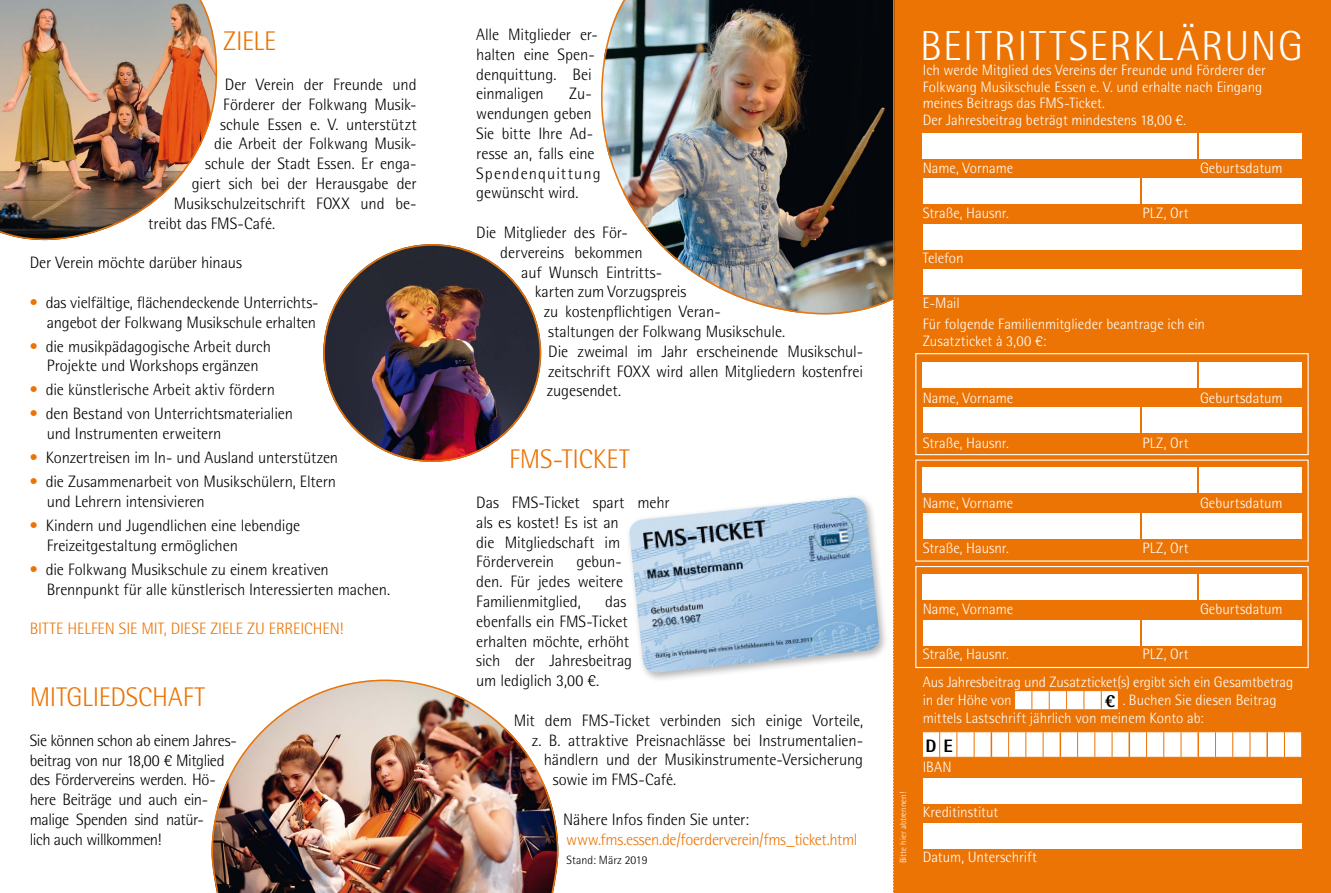
<style>
.page{position:relative;width:1331px;height:893px;background:#fff}
.page>*{position:absolute;margin:0;border:0;box-sizing:border-box;transform-origin:0 0}
.t1{font:300 42px "Agfa Rotis Semisans";letter-spacing:.035em;color:#fff}
.t2{font:300 27px "Agfa Rotis Semisans";color:#ec7405}
.t3{font:800 18px "Agfa Rotis Semisans";color:#000}
.t4{font:300 16.5px/19.8px "Agfa Rotis Semisans";letter-spacing:-.005em;color:#000}
.t5{font:300 16.5px/19.8px "Agfa Rotis Semisans";letter-spacing:-.025em;color:#000}
.t6{font:300 16.5px "Agfa Rotis Semisans";letter-spacing:-.01em;color:#ec7405}
.t7{font:300 15px/18px "Agfa Rotis Semisans";color:#fff}
.t8{font:300 12px "Agfa Rotis Semisans";color:#000}
.t9{font:300 9px "Agfa Rotis Semisans";color:#fff}
.s1{color:#ec7405}
</style>
<div class="page">
<div style="left:893px;top:0;width:438px;height:893px;background:#ec7405"></div>
<div style="left:923px;top:133px;width:274px;height:25px;background:#fff"></div>
<div style="left:1199px;top:133px;width:102px;height:25px;background:#fff"></div>
<div style="left:923px;top:179px;width:217px;height:25px;background:#fff"></div>
<div style="left:923px;top:224px;width:378px;height:26px;background:#fff"></div>
<div style="left:923px;top:269px;width:378px;height:25px;background:#fff"></div>
<div style="left:1142px;top:179px;width:159px;height:25px;background:#fff"></div>
<div style="left:923px;top:362px;width:274px;height:25px;background:#fff"></div>
<div style="left:1199px;top:362px;width:102px;height:25px;background:#fff"></div>
<div style="left:923px;top:407px;width:217px;height:26px;background:#fff"></div>
<div style="left:1142px;top:407px;width:159px;height:26px;background:#fff"></div>
<div style="left:923px;top:467px;width:274px;height:26px;background:#fff"></div>
<div style="left:1199px;top:467px;width:102px;height:26px;background:#fff"></div>
<div style="left:923px;top:513px;width:217px;height:26px;background:#fff"></div>
<div style="left:1142px;top:513px;width:159px;height:26px;background:#fff"></div>
<div style="left:923px;top:574px;width:274px;height:26px;background:#fff"></div>
<div style="left:1199px;top:574px;width:102px;height:26px;background:#fff"></div>
<div style="left:923px;top:620px;width:217px;height:25px;background:#fff"></div>
<div style="left:1142px;top:620px;width:159px;height:25px;background:#fff"></div>
<div style="left:915px;top:353px;width:394px;height:102px;border:1px solid #fff"></div>
<div style="left:915px;top:566px;width:394px;height:102px;border:1px solid #fff"></div>
<svg style="left:922px;top:731px;width:380px;height:27px"></svg>
<hr style="left:1128px;top:732px;width:2px;height:25px;background:#ec7405">
<hr style="left:1197px;top:732px;width:2px;height:25px;background:#ec7405">
<hr style="left:1266px;top:732px;width:2px;height:25px;background:#ec7405">
<div style="left:923px;top:778px;width:378px;height:25px;background:#fff"></div>
<div style="left:923px;top:823px;width:378px;height:25px;background:#fff"></div>
<svg style="left:1014px;top:690px;width:105px;height:20px"></svg>
<img style="left:0;top:0;width:218px;height:241px">
<img style="left:211px;top:679px;width:348px;height:214px">
<div style="left:625px;top:493px;width:264px;height:189px;background:#000;opacity:.3"></div>
<img style="left:628px;top:497px;width:253px;height:177px">
<img style="left:323px;top:244px;width:218px;height:218px;border-radius:109px">
<svg style="left:893px;top:316px;width:1px;height:577px"></svg>
<img style="left:601px;top:0;width:294px;height:316px">
<p class="t2" style="left:223px;top:26px;width:55px">ZIELE</p>
<p class="t4" style="left:225px;top:75px;width:193px">Der Verein der Freunde und</p>
<p class="t4" style="left:223px;top:94px;width:195px">Förderer der Folkwang Musik-</p>
<p class="t4" style="left:220px;top:114px;width:198px">schule Essen e. V. unterstützt</p>
<p class="t4" style="left:214px;top:134px;width:204px">die Arbeit der Folkwang Musik-</p>
<p class="t4" style="left:205px;top:154px;width:213px">schule der Stadt Essen. Er enga-</p>
<p class="t4" style="left:192px;top:174px;width:226px">giert sich bei der Herausgabe der</p>
<p class="t4" style="left:174px;top:193px;width:244px">Musikschulzeitschrift FOXX und be-</p>
<p class="t4" style="left:148px;top:213px;width:129px">treibt das FMS-Café.</p>
<p class="t4" style="left:30px;top:253px;width:214px">Der Verein möchte darüber hinaus</p>
<p class="t4" style="left:30px;top:292px;width:290px"><span class="s1">•</span> das vielfältige, flächendeckende Unterrichts-</p>
<p class="t4" style="left:47px;top:312px;width:271px">angebot der Folkwang Musikschule erhalten</p>
<p class="t4" style="left:30px;top:336px;width:243px"><span class="s1">•</span> die musikpädagogische Arbeit durch</p>
<p class="t4" style="left:47px;top:356px;width:213px">Projekte und Workshops ergänzen</p>
<p class="t4" style="left:30px;top:380px;width:247px"><span class="s1">•</span> die künstlerische Arbeit aktiv fördern</p>
<p class="t4" style="left:30px;top:404px;width:265px"><span class="s1">•</span> den Bestand von Unterrichtsmaterialien</p>
<p class="t4" style="left:47px;top:424px;width:176px">und Instrumenten erweitern</p>
<p class="t4" style="left:30px;top:448px;width:310px"><span class="s1">•</span> Konzertreisen im In- und Ausland unterstützen</p>
<p class="t4" style="left:30px;top:472px;width:308px"><span class="s1">•</span> die Zusammenarbeit von Musikschülern, Eltern</p>
<p class="t4" style="left:47px;top:492px;width:159px">und Lehrern intensivieren</p>
<p class="t4" style="left:30px;top:516px;width:272px"><span class="s1">•</span> Kindern und Jugendlichen eine lebendige</p>
<p class="t4" style="left:47px;top:535px;width:193px">Freizeitgestaltung ermöglichen</p>
<p class="t4" style="left:30px;top:559px;width:301px"><span class="s1">•</span> die Folkwang Musikschule zu einem kreativen</p>
<p class="t4" style="left:47px;top:579px;width:345px">Brennpunkt für alle künstlerisch Interessierten machen.</p>
<p class="t6" style="left:30px;top:619px;width:315px">BITTE HELFEN SIE MIT, DIESE ZIELE ZU ERREICHEN!</p>
<p class="t2" style="left:30px;top:682px;width:177px">MITGLIEDSCHAFT</p>
<p class="t5" style="left:30px;top:730px;width:209px">Sie können schon ab einem Jahres&shy;beitrag von nur 18,00 € Mitglied des Fördervereins werden. Hö&shy;here Beiträge und auch ein&shy;malige Spenden sind natür-<br>lich auch willkommen!</p>
<p class="t4" style="left:476px;top:25px;width:123px">Alle Mitglieder er&shy;halten eine Spen&shy;denquittung. Bei einmaligen</p>
<p class="t4" style="left:476px;top:84px;width:126px;text-indent:93px">Zu&shy;wendungen geben<br>Sie bitte Ihre Ad&shy;resse an, falls eine<br>Spendenquittung gewünscht wird.</p>
<p class="t4" style="left:476px;top:223px;width:153px">Die Mitglieder des För-</p>
<p class="t4" style="left:500px;top:242px;width:144px">dervereins bekommen</p>
<p class="t4" style="left:521px;top:262px;width:143px">auf Wunsch Eintritts-</p>
<p class="t4" style="left:535px;top:282px;width:153px">karten zum Vorzugspreis</p>
<p class="t4" style="left:544px;top:302px;width:179px">zu kostenpflichtigen Veran-</p>
<p class="t4" style="left:548px;top:322px;width:238px">staltungen der Folkwang Musikschule.</p>
<p class="t4" style="left:547px;top:341px;width:318px;text-align:justify">Die zweimal im Jahr erscheinende Musikschul&shy;zeitschrift FOXX wird allen Mitgliedern kostenfrei zugesendet.</p>
<p class="t2" style="left:509px;top:444px;width:122px">FMS-TICKET</p>
<p class="t4" style="left:476px;top:493px;width:195px">Das FMS-Ticket spart mehr als es kostet! Es ist an<br>die Mitgliedschaft im<br>Förderverein</p>
<p class="t4" style="left:476px;top:552px;width:148px;text-align:justify;text-indent:100px">gebun&shy;den. Für jedes weitere Familienmitglied,</p>
<p class="t4" style="left:476px;top:592px;width:157px;text-indent:129px">das ebenfalls ein FMS-Ticket erhalten möchte, erhöht sich der Jahresbeitrag um lediglich 3,00 €.</p>
<p class="t4" style="left:514px;top:710px;width:351px">Mit dem FMS-Ticket verbinden sich einige Vorteile,</p>
<p class="t4" style="left:532px;top:730px;width:333px">z. B. attraktive Preisnachlässe bei Instrumentalien-</p>
<p class="t4" style="left:544px;top:750px;width:321px">händlern und der Musikinstrumente-Versicherung</p>
<p class="t4" style="left:553px;top:770px;width:125px">sowie im FMS-Café.</p>
<p class="t4" style="left:563px;top:809px;width:187px">Nähere Infos finden Sie unter:</p>
<p class="t6" style="left:566px;top:830px;width:293px">www.fms.essen.de/foerderverein/fms_ticket.html</p>
<p class="t8" style="left:567px;top:853px;width:82px">Stand: März 2019</p>
<p class="t1" style="left:920px;top:21px;width:384px">BEITRITTSERKLÄRUNG</p>
<p class="t7" style="left:923px;top:61px;width:345px">Ich werde Mitglied des Vereins der Freunde und Förderer der</p>
<p class="t7" style="left:923px;top:78px;width:341px">Folkwang Musikschule Essen e. V. und erhalte nach Eingang</p>
<p class="t7" style="left:923px;top:94px;width:184px">meines Beitrags das FMS-Ticket.</p>
<p class="t7" style="left:923px;top:111px;width:265px">Der Jahresbeitrag beträgt mindestens 18,00 €.</p>
<p class="t7" style="left:923px;top:159px;width:92px">Name, Vorname</p>
<p class="t7" style="left:1200px;top:159px;width:84px">Geburtsdatum</p>
<p class="t7" style="left:923px;top:204px;width:88px">Straße, Hausnr.</p>
<p class="t7" style="left:1142px;top:204px;width:48px">PLZ, Ort</p>
<p class="t7" style="left:923px;top:249px;width:42px">Telefon</p>
<p class="t7" style="left:923px;top:294px;width:38px">E-Mail</p>
<p class="t7" style="left:923px;top:315px;width:284px">Für folgende Familienmitglieder beantrage ich ein</p>
<p class="t7" style="left:923px;top:332px;width:125px">Zusatzticket à 3,00 €:</p>
<p class="t7" style="left:923px;top:389px;width:92px">Name, Vorname</p>
<p class="t7" style="left:1200px;top:389px;width:84px">Geburtsdatum</p>
<p class="t7" style="left:923px;top:434px;width:88px">Straße, Hausnr.</p>
<p class="t7" style="left:1142px;top:434px;width:48px">PLZ, Ort</p>
<p class="t7" style="left:923px;top:494px;width:92px">Name, Vorname</p>
<p class="t7" style="left:1200px;top:494px;width:84px">Geburtsdatum</p>
<p class="t7" style="left:923px;top:539px;width:88px">Straße, Hausnr.</p>
<p class="t7" style="left:1142px;top:539px;width:48px">PLZ, Ort</p>
<p class="t9" style="left:898px;top:863px;width:73px;rotate:-90deg">Bitte hier abtrennen!</p>
<p class="t7" style="left:923px;top:600px;width:92px">Name, Vorname</p>
<p class="t7" style="left:1200px;top:600px;width:84px">Geburtsdatum</p>
<p class="t7" style="left:923px;top:645px;width:88px">Straße, Hausnr.</p>
<p class="t7" style="left:1142px;top:645px;width:48px">PLZ, Ort</p>
<p class="t7" style="left:923px;top:672px;width:372px">Aus Jahresbeitrag und Zusatzticket(s) ergibt sich ein Gesamtbetrag in der Höhe von</p>
<p class="t7" style="left:923px;top:690px;width:355px;text-indent:200px">. Buchen Sie diesen Beitrag mittels Lastschrift jährlich von meinem Konto ab:</p>
<p class="t7" style="left:923px;top:758px;width:30px">IBAN</p>
<p class="t7" style="left:923px;top:803px;width:77px">Kreditinstitut</p>
<p class="t7" style="left:923px;top:848px;width:116px">Datum, Unterschrift</p>
<p class="t3" style="left:1105px;top:689px;width:12px">€</p>
<p class="t3" style="left:925px;top:734px;width:29px">D E</p>
</div>
